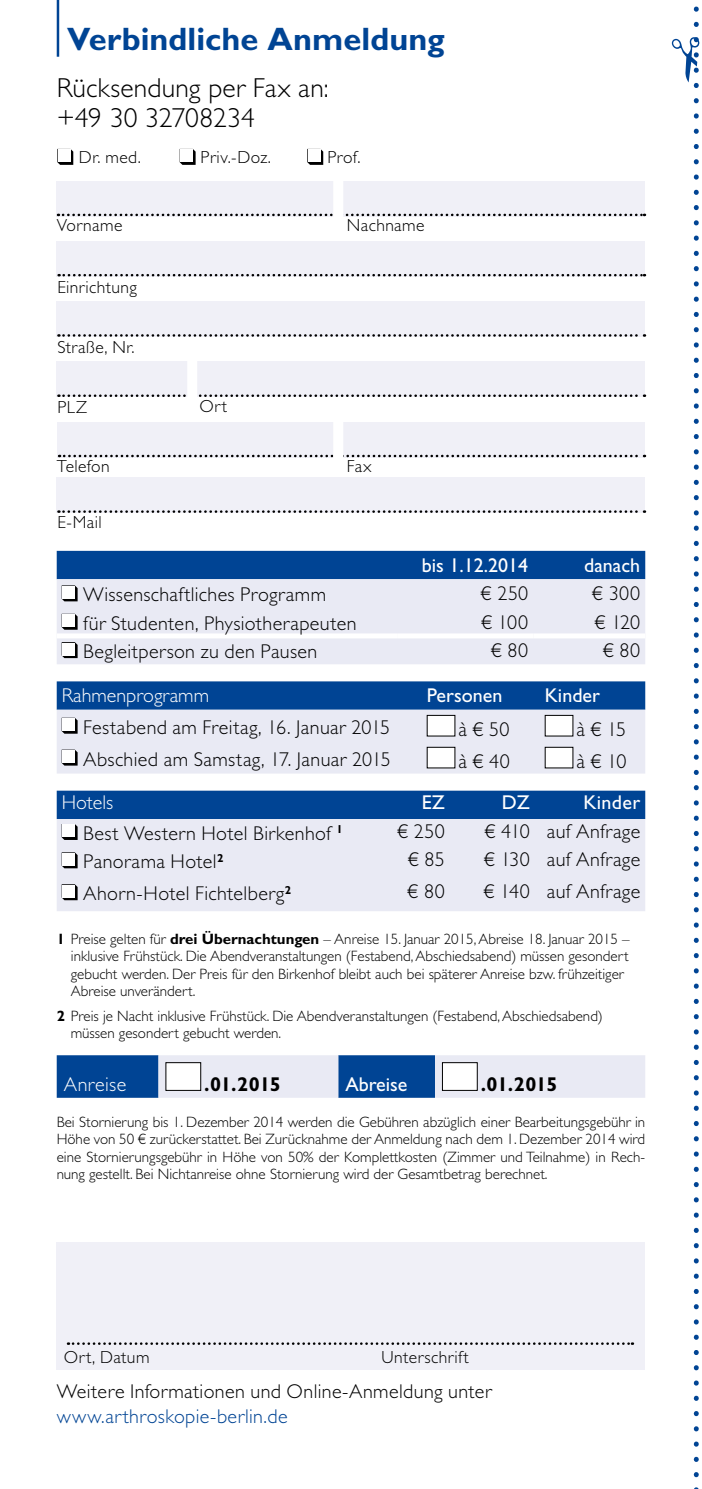
<style>
.page{position:relative;width:702px;height:1489px;background:#fff}
.page>*{position:absolute;margin:0;border:0;box-sizing:border-box;transform-origin:0 0}
.t1{font:700 32.5px "Gill Sans Std";color:#004494}
.t2{font:300 27.5px/30px "Gill Sans Std";letter-spacing:.005em;color:#000}
.t3{font:300 20px "Gill Sans Std";letter-spacing:.02em;color:#000}
.t4{font:20px "Gill Sans Std";color:#fff}
.t5{font:300 20px "Gill Sans Std";letter-spacing:.02em;color:#004494}
.t6{font:300 20px "Gill Sans Std";color:#fff}
.t7{font:700 20px "Gill Sans Std";letter-spacing:-.02em;color:#000}
.t8{font:300 20px "Gill Sans Std";letter-spacing:.02em;color:#fff}
.t9{font:300 17.5px "Gill Sans Std";letter-spacing:.025em;color:#000}
.t10{font:300 15px/17.5px "Gill Sans Std";color:#000}
.s1{font-weight:700}
</style>
<div class="page">
<hr style="left:57px;top:0;width:2px;height:57px;background:#004494">
<div style="left:57px;top:181px;width:588px;height:35px;background:#f0f0f7"></div>
<svg style="left:58px;top:214px;width:587px;height:2px"></svg>
<div style="left:57px;top:422px;width:588px;height:35px;background:#f0f0f7"></div>
<svg style="left:59px;top:454px;width:586px;height:3px"></svg>
<div style="left:57px;top:362px;width:588px;height:35px;background:#f0f0f7"></div>
<svg style="left:58px;top:394px;width:587px;height:3px"></svg>
<div style="left:57px;top:241px;width:588px;height:36px;background:#f0f0f7"></div>
<svg style="left:59px;top:274px;width:586px;height:2px"></svg>
<div style="left:57px;top:301px;width:588px;height:36px;background:#f0f0f7"></div>
<svg style="left:58px;top:334px;width:587px;height:3px"></svg>
<div style="left:57px;top:477px;width:588px;height:36px;background:#f0f0f7"></div>
<svg style="left:58px;top:510px;width:587px;height:3px"></svg>
<div style="left:57px;top:1242px;width:588px;height:127px;background:#f0f0f7"></div>
<svg style="left:68px;top:1342px;width:565px;height:2px"></svg>
<div style="left:57px;top:551px;width:588px;height:28px;background:#004494"></div>
<div style="left:57px;top:579px;width:588px;height:85px;background:#e9eaf4"></div>
<div style="left:57px;top:633px;width:340px;height:5px;background:#fff"></div>
<div style="left:397px;top:633px;width:136px;height:5px;background:#fff"></div>
<div style="left:533px;top:633px;width:112px;height:5px;background:#fff"></div>
<svg style="left:62px;top:585px;width:16px;height:16px"></svg>
<div style="left:62px;top:586px;width:13px;height:12px;background:#fff"></div>
<svg style="left:62px;top:613px;width:16px;height:16px"></svg>
<div style="left:62px;top:614px;width:13px;height:13px;background:#fff"></div>
<svg style="left:62px;top:642px;width:16px;height:16px"></svg>
<div style="left:62px;top:643px;width:13px;height:12px;background:#fff"></div>
<svg style="left:57px;top:681px;width:588px;height:92px;background:#9eb4d4"></svg>
<div style="left:62px;top:750px;width:13px;height:12px;background:#fff"></div>
<div style="left:427px;top:747px;width:28px;height:21px;background:#fff"></div>
<div style="left:427px;top:747px;width:28px;height:21px;border:1px solid #000"></div>
<div style="left:545px;top:747px;width:28px;height:21px;background:#fff"></div>
<div style="left:545px;top:747px;width:28px;height:21px;border:1px solid #000"></div>
<div style="left:57px;top:840px;width:588px;height:71px;background:#e9eaf4"></div>
<svg style="left:57px;top:790px;width:588px;height:50px;background:#638bbc"></svg>
<div style="left:62px;top:824px;width:13px;height:13px;background:#fff"></div>
<svg style="left:62px;top:852px;width:16px;height:16px"></svg>
<div style="left:62px;top:853px;width:13px;height:12px;background:#fff"></div>
<svg style="left:62px;top:884px;width:16px;height:16px"></svg>
<div style="left:62px;top:885px;width:13px;height:12px;background:#fff"></div>
<svg style="left:57px;top:1055px;width:588px;height:42px;background:#93acd0"></svg>
<div style="left:166px;top:1062px;width:35px;height:28px;background:#fff"></div>
<div style="left:165px;top:1062px;width:36px;height:28px;border:1px solid #000"></div>
<div style="left:442px;top:1062px;width:35px;height:28px;background:#fff"></div>
<div style="left:442px;top:1062px;width:35px;height:28px;border:1px solid #000"></div>
<div style="left:187px;top:352px;width:10px;height:57px;background:#fff"></div>
<div style="left:333px;top:172px;width:10px;height:57px;background:#fff"></div>
<div style="left:333px;top:408px;width:10px;height:57px;background:#fff"></div>
<svg style="left:57px;top:149px;width:16px;height:16px"></svg>
<div style="left:58px;top:150px;width:12px;height:12px;background:#fff"></div>
<svg style="left:180px;top:149px;width:15px;height:16px"></svg>
<div style="left:180px;top:150px;width:13px;height:12px;background:#fff"></div>
<svg style="left:307px;top:149px;width:16px;height:16px"></svg>
<div style="left:308px;top:150px;width:12px;height:12px;background:#fff"></div>
<svg style="left:671px;top:6px;width:28px;height:1483px"></svg>
<h1 class="t1" style="left:67px;top:19px;width:379px">Verbindliche Anmeldung</h1>
<h2 class="t2" style="left:57px;top:73px;width:273px">Rücksendung per Fax an: +49 30 32708234</h2>
<p class="t9" style="left:79px;top:148px;width:63px">Dr. med.</p>
<p class="t9" style="left:201px;top:148px;width:72px">Priv.-Doz.</p>
<p class="t9" style="left:327px;top:148px;width:34px">Prof.</p>
<p class="t9" style="left:57px;top:215px;width:67px">Vorname</p>
<p class="t9" style="left:57px;top:277px;width:81px">Einrichtung</p>
<p class="t9" style="left:57px;top:337px;width:79px">Straße, Nr.</p>
<p class="t9" style="left:57px;top:397px;width:31px">PLZ</p>
<p class="t9" style="left:57px;top:456px;width:54px">Telefon</p>
<p class="t9" style="left:57px;top:512px;width:46px">E-Mail</p>
<p class="t9" style="left:199px;top:396px;width:29px">Ort</p>
<p class="t9" style="left:347px;top:215px;width:79px">Nachname</p>
<p class="t9" style="left:347px;top:456px;width:26px">Fax</p>
<h3 class="t4" style="left:422px;top:553px;width:108px">bis 1.12.2014</h3>
<h3 class="t4" style="left:584px;top:553px;width:58px">danach</h3>
<h3 class="t3" style="left:83px;top:583px;width:244px">Wissenschaftliches Programm</h3>
<h3 class="t3" style="left:480px;top:582px;width:49px">€ 250</h3>
<h3 class="t3" style="left:592px;top:582px;width:50px">€ 300</h3>
<h3 class="t3" style="left:83px;top:611px;width:275px">für Studenten, Physiotherapeuten</h3>
<h3 class="t3" style="left:481px;top:610px;width:49px">€ 100</h3>
<h3 class="t3" style="left:594px;top:610px;width:47px">€ 120</h3>
<h3 class="t3" style="left:83px;top:640px;width:236px">Begleitperson zu den Pausen</h3>
<h3 class="t3" style="left:491px;top:639px;width:39px">€ 80</h3>
<h3 class="t3" style="left:602px;top:639px;width:39px">€ 80</h3>
<h3 class="t6" style="left:62px;top:684px;width:149px">Rahmenprogramm</h3>
<h3 class="t4" style="left:427px;top:684px;width:77px">Personen</h3>
<h3 class="t4" style="left:545px;top:684px;width:57px">Kinder</h3>
<h3 class="t3" style="left:83px;top:715px;width:308px">Festabend am Freitag, 16. Januar 2015</h3>
<h3 class="t3" style="left:458px;top:718px;width:53px">à € 50</h3>
<h3 class="t3" style="left:576px;top:718px;width:51px">à € 15</h3>
<h3 class="t3" style="left:83px;top:747px;width:309px">Abschied am Samstag, 17. Januar 2015</h3>
<h3 class="t3" style="left:458px;top:750px;width:53px">à € 40</h3>
<h3 class="t3" style="left:576px;top:750px;width:52px">à € 10</h3>
<h3 class="t6" style="left:62px;top:791px;width:53px">Hotels</h3>
<h3 class="t4" style="left:422px;top:791px;width:24px">EZ</h3>
<h3 class="t4" style="left:502px;top:791px;width:29px">DZ</h3>
<h3 class="t4" style="left:583px;top:791px;width:58px">Kinder</h3>
<h3 class="t3" style="left:83px;top:822px;width:261px">Best Western Hotel Birkenhof <sup>1</sup></h3>
<h3 class="t3" style="left:397px;top:819px;width:49px">€ 250</h3>
<h3 class="t3" style="left:484px;top:819px;width:157px">€ 410 auf Anfrage</h3>
<h3 class="t3" style="left:83px;top:850px;width:142px">Panorama Hotel<sup>2</sup></h3>
<h3 class="t3" style="left:407px;top:848px;width:39px">€ 85</h3>
<h3 class="t3" style="left:484px;top:848px;width:158px">€ 130 auf Anfrage</h3>
<h3 class="t3" style="left:83px;top:882px;width:209px">Ahorn-Hotel Fichtelberg<sup>2</sup></h3>
<h3 class="t3" style="left:407px;top:879px;width:39px">€ 80</h3>
<h3 class="t3" style="left:483px;top:879px;width:158px">€ 140 auf Anfrage</h3>
<p class="t10" style="left:71px;top:929px;width:560px;text-indent:-14px"><span class="s1">1</span> Preise gelten für <span class="s1">drei Übernachtungen</span> – Anreise 15. Januar 2015, Abreise 18. Januar 2015 – inklusive Frühstück. Die Abendveranstaltungen (Festabend, Abschiedsabend) müssen gesondert gebucht werden. Der Preis für den Birkenhof bleibt auch bei späterer Anreise bzw. frühzeitiger Abreise unverändert.</p>
<p class="t10" style="left:71px;top:1007px;width:533px;text-indent:-14px"><span class="s1">2</span> Preis je Nacht inklusive Frühstück. Die Abendveranstaltungen (Festabend, Abschiedsabend) müssen gesondert gebucht werden.</p>
<h3 class="t8" style="left:64px;top:1072px;width:64px">Anreise</h3>
<h3 class="t7" style="left:204px;top:1072px;width:78px">.01.2015</h3>
<h3 class="t4" style="left:345px;top:1072px;width:64px">Abreise</h3>
<h3 class="t7" style="left:480px;top:1072px;width:78px">.01.2015</h3>
<p class="t10" style="left:57px;top:1112px;width:590px;text-align:justify">Bei Stornierung bis 1. Dezember 2014 werden die Gebühren abzüglich einer Bearbeitungsgebühr in Höhe von 50 € zurückerstattet. Bei Zurücknahme der Anmeldung nach dem 1. Dezember 2014 wird eine Stornierungsgebühr in Höhe von 50% der Komplettkosten (Zimmer und Teilnahme) in Rech&shy;nung gestellt. Bei Nichtanreise ohne Stornierung wird der Gesamtbetrag berechnet.</p>
<p class="t9" style="left:64px;top:1347px;width:87px">Ort, Datum</p>
<p class="t9" style="left:381px;top:1347px;width:89px">Unterschrift</p>
<h3 class="t3" style="left:57px;top:1379px;width:436px">Weitere Informationen und Online-Anmeldung unter</h3>
<h3 class="t5" style="left:57px;top:1404px;width:232px">www.arthroskopie-berlin.de</h3>
</div>
